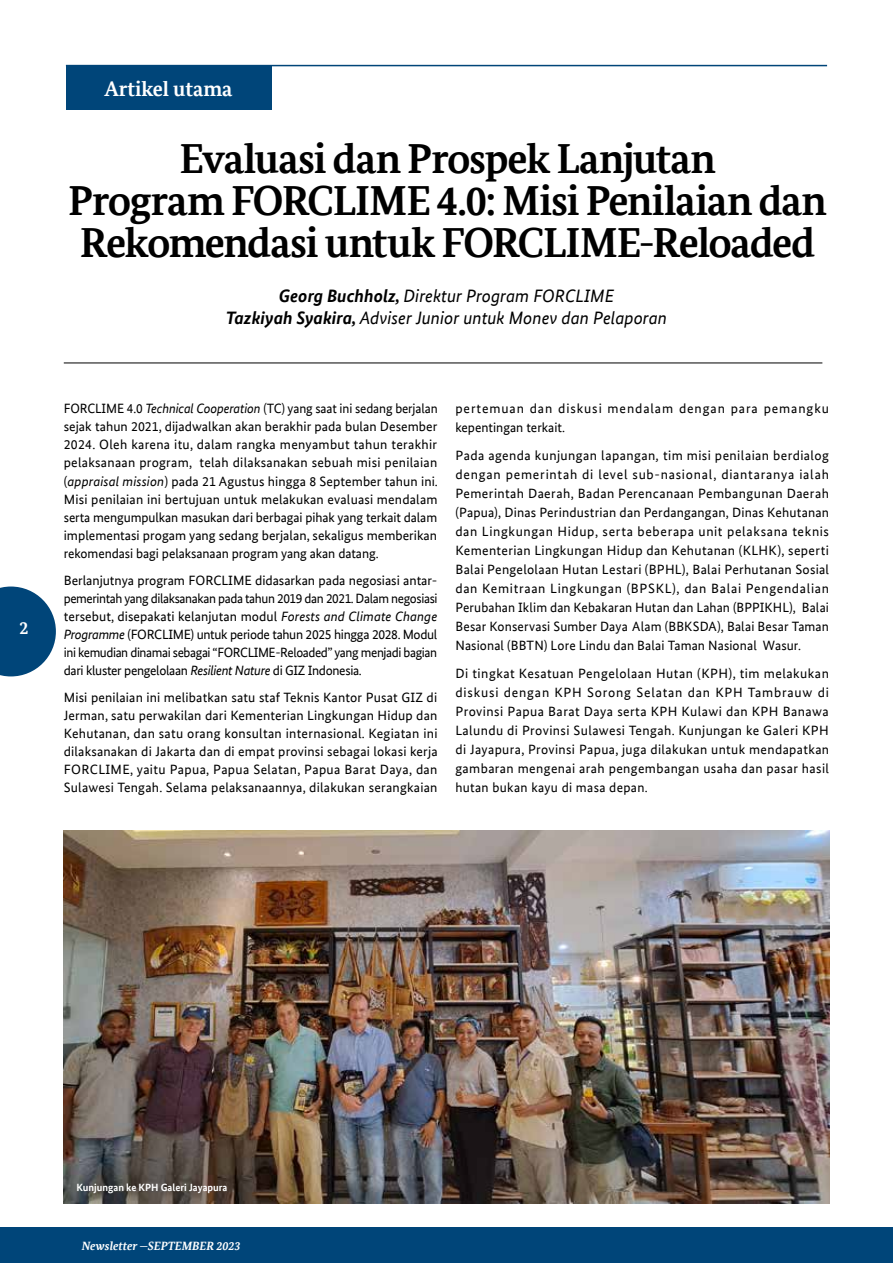
<style>
.page{position:relative;width:893px;height:1263px;background:#fff}
.page>*{position:absolute;margin:0;border:0;box-sizing:border-box;transform-origin:0 0}
.t1{font:700 42px/42px "Bundes Serif Office T";letter-spacing:-.025em;color:#000;text-align:center}
.t2{font:700 21px "Bundes Serif Office T";color:#fff}
.t3{font:italic 18px/21.6px "Bundes Sans Office";color:#000;text-align:center}
.t4{font:700 18px "Bundes Serif Office T";color:#fff}
.t5{font:13.5px/18.1px "Bundes Sans Office";letter-spacing:.01em;color:#000;text-align:justify}
.t6{font:13.5px/19px "Bundes Sans Office";letter-spacing:.065em;color:#000}
.t7{font:italic 700 12px "Bundes Serif Office T";color:#fff}
.t8{font:700 10.5px "Bundes Sans Office";color:#fff}
.s1{font-weight:700}
.s2{font-style:italic}
</style>
<div class="page">
<div style="left:66px;top:66px;width:205px;height:44px;background:#004579"></div>
<hr style="left:66px;top:65px;width:761px;height:1px;background:#004579">
<img style="left:64px;top:831px;width:765px;height:372px">
<div style="left:0;top:1227px;width:893px;height:36px;background:#004579"></div>
<svg style="left:0;top:586px;width:56px;height:90px"></svg>
<hr style="left:64px;top:363px;width:758px;height:1px;background:#000">
<h3 class="t4" style="left:19px;top:618px;width:10px">2</h3>
<h2 class="t2" style="left:105px;top:76px;width:129px">Artikel utama</h2>
<h1 class="t1" style="left:68px;top:138px;width:760px">Evaluasi dan Prospek Lanjutan<br>Program FORCLIME 4.0: Misi Penilaian dan<br>Rekomendasi untuk FORCLIME-Reloaded</h1>
<h3 class="t3" style="left:226px;top:285px;width:443px"><span class="s1">Georg Buchholz,</span> Direktur Program FORCLIME<br><span class="s1">Tazkiyah Syakira,</span> Adviser Junior untuk Monev dan Pelaporan</h3>
<p class="t5" style="left:64px;top:399px;width:376px">FORCLIME 4.0 <span class="s2">Technical Cooperation</span> (TC) yang saat ini sedang berjalan sejak tahun 2021, dijadwalkan akan berakhir pada bulan Desember 2024. Oleh karena itu, dalam rangka menyambut tahun terakhir pelaksanaan program, telah dilaksanakan sebuah misi penilaian (<span class="s2">appraisal mission</span>) pada 21 Agustus hingga 8 September tahun ini.<br>Misi penilaian ini bertujuan untuk melakukan evaluasi mendalam serta mengumpulkan masukan dari berbagai pihak yang terkait dalam implementasi progam yang sedang berjalan, sekaligus memberikan rekomendasi bagi pelaksanaan program yang akan datang.</p>
<p class="t5" style="left:64px;top:571px;width:375px">Berlanjutnya program FORCLIME didasarkan pada negosiasi antar&shy;pemerintah yang dilaksanakan pada tahun 2019 dan 2021. Dalam negosiasi tersebut, disepakati kelanjutan modul <span class="s2">Forests and Climate Change Programme</span> (FORCLIME) untuk periode tahun 2025 hingga 2028. Modul ini kemudian dinamai sebagai “FORCLIME-Reloaded” yang menjadi bagian dari kluster pengelolaan <span class="s2">Resilient Nature</span> di GIZ Indonesia.</p>
<p class="t5" style="left:64px;top:688px;width:375px">Misi penilaian ini melibatkan satu staf Teknis Kantor Pusat GIZ di Jerman, satu perwakilan dari Kementerian Lingkungan Hidup dan Kehutanan, dan satu orang konsultan internasional. Kegiatan ini dilaksanakan di Jakarta dan di empat provinsi sebagai lokasi kerja FORCLIME, yaitu Papua, Papua Selatan, Papua Barat Daya, dan Sulawesi Tengah. Selama pelaksanaannya, dilakukan serangkaian</p>
<p class="t6" style="left:455px;top:399px;width:375px">pertemuan dan diskusi mendalam dengan para pemangku kepentingan terkait.</p>
<p class="t5" style="left:455px;top:445px;width:375px;line-height:19px">Pada agenda kunjungan lapangan<span class="s2">,</span> tim misi penilaian berdialog dengan pemerintah di level sub-nasional, diantaranya ialah Pemerintah Daerah, Badan Perencanaan Pembangunan Daerah (Papua), Dinas Perindustrian dan Perdangangan, Dinas Kehutanan dan Lingkungan Hidup, serta beberapa unit pelaksana teknis Kementerian Lingkungan Hidup dan Kehutanan (KLHK), seperti Balai Pengelolaan Hutan Lestari (BPHL), Balai Perhutanan Sosial dan Kemitraan Lingkungan (BPSKL), dan Balai Pengendalian Perubahan Iklim dan Kebakaran Hutan dan Lahan (BPPIKHL), Balai Besar Konservasi Sumber Daya Alam (BBKSDA), Balai Besar Taman Nasional (BBTN) Lore Lindu dan Balai Taman Nasional Wasur.</p>
<p class="t5" style="left:455px;top:664px;width:375px;line-height:19px">Di tingkat Kesatuan Pengelolaan Hutan (KPH), tim melakukan diskusi dengan KPH Sorong Selatan dan KPH Tambrauw di Provinsi Papua Barat Daya serta KPH Kulawi dan KPH Banawa Lalundu di Provinsi Sulawesi Tengah. Kunjungan ke Galeri KPH di Jayapura, Provinsi Papua, juga dilakukan untuk mendapatkan gambaran mengenai arah pengembangan usaha dan pasar hasil hutan bukan kayu di masa depan.</p>
<p class="t8" style="left:76px;top:1182px;width:153px">Kunjungan ke KPH G leri Jayapura</p>
<p class="t8" style="left:85px;top:1182px;width:207px">Pelatihan pembuatan madu di Kampung Wendi</p>
<p class="t7" style="left:82px;top:1238px;width:160px">Newsletter —SEPTEMBER 2023</p>
</div>
